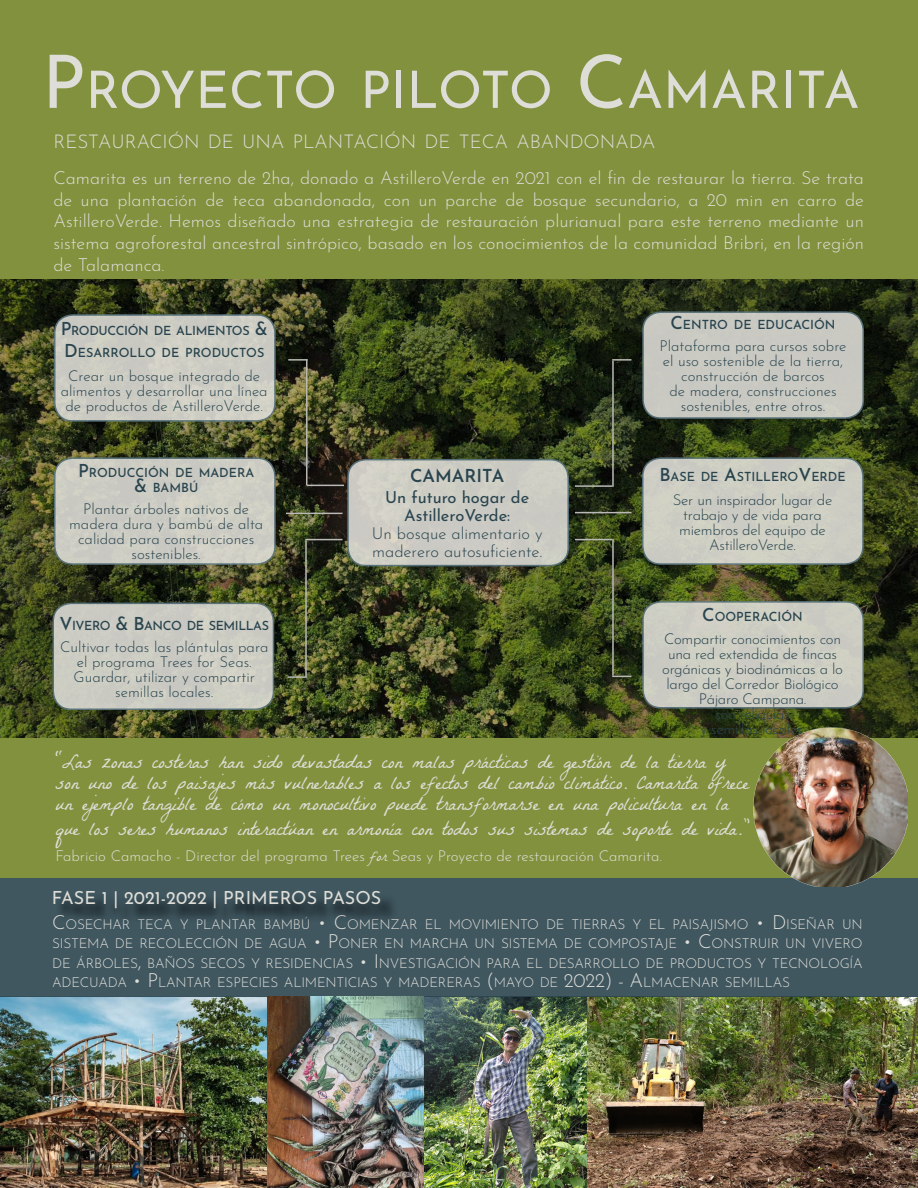
<style>
.page{position:relative;width:918px;height:1188px;background:#fff}
.page>*{position:absolute;margin:0;border:0;box-sizing:border-box;transform-origin:0 0}
.t1{font:51.45px "Josefin Sans";color:#deddd7}
.t2{font:19.5px/21px "La Belle Aurore";letter-spacing:-.01em;color:#deddd7}
.t3{font:300 18.9px "Josefin Sans";color:#deddd7}
.t4{font:300 18px/21.6px "Josefin Sans";color:#deddd7;text-align:justify}
.t5{font:18px "Josefin Sans";color:#deddd7}
.t6{font:600 18px "Josefin Sans";color:#29444e}
.t7{font:300 16.5px/18px "Josefin Sans";color:#29444e}
.t8{font:16.5px/18px "Josefin Sans";color:#29444e;text-align:center}
.t9{font:300 15px/15px "Josefin Sans";color:#29444e;text-align:center}
.t10{font:300 15px/15px "Josefin Sans";letter-spacing:-.02em;color:#29444e;text-align:center}
.t11{font:300 15px "Josefin Sans";color:#deddd7}
.t12{font:300 13.65px/19.5px "Josefin Sans";letter-spacing:-.015em;color:#deddd7;text-align:justify}
.t13{font:500 12.6px/15px "Josefin Sans";color:#29444e;text-align:center}
.t14{font:500 12.6px/21.6px "Josefin Sans";letter-spacing:-.03em;color:#29444e}
.t15{font:500 12.6px "Josefin Sans";letter-spacing:-.035em;color:#29444e}
.s1{font-size:73.5px}
.s2{font-size:18px}
.s3{font-family:"La Belle Aurore";font-weight:400}
.s4{font-size:19.5px}
</style>
<div class="page">
<div style="left:0;top:0;width:918px;height:279px;background:#81913d"></div>
<img style="left:0;top:279px;width:918px;height:460px">
<img style="left:0;top:997px;width:918px;height:191px">
<div style="left:0;top:867px;width:918px;height:130px;background:#405760"></div>
<div style="left:348px;top:460px;width:220px;height:106px;background:#cccbc3;border-radius:18px"></div>
<div style="left:347px;top:459px;width:222px;height:107px;border:2px solid #5c7783;border-radius:18px"></div>
<div style="left:643px;top:312px;width:220px;height:106px;background:#c9c9c2;border-radius:18px"></div>
<div style="left:642px;top:311px;width:222px;height:108px;border:2px solid #5c7783;border-radius:18px"></div>
<div style="left:643px;top:602px;width:220px;height:106px;background:#cdcdc3;border-radius:18px"></div>
<div style="left:642px;top:601px;width:222px;height:108px;border:2px solid #5c7783;border-radius:18px"></div>
<div style="left:55px;top:458px;width:220px;height:106px;background:#ccccc3;border-radius:18px"></div>
<div style="left:54px;top:457px;width:222px;height:108px;border:2px solid #5c7783;border-radius:18px"></div>
<div style="left:55px;top:315px;width:220px;height:106px;background:#cbcbc3;border-radius:18px"></div>
<div style="left:54px;top:314px;width:222px;height:108px;border:2px solid #5c7783;border-radius:18px"></div>
<div style="left:53px;top:603px;width:220px;height:106px;background:#ccccc3;border-radius:18px"></div>
<div style="left:52px;top:603px;width:222px;height:107px;border:2px solid #5c7783;border-radius:18px"></div>
<div style="left:643px;top:458px;width:220px;height:106px;background:#cdcec3;border-radius:18px"></div>
<div style="left:642px;top:457px;width:222px;height:108px;border:2px solid #5c7783;border-radius:18px"></div>
<hr style="left:575px;top:512px;width:57px;height:1px;background:#bab9b5">
<hr style="left:575px;top:485px;width:37px;height:2px;background:#bab9b5">
<hr style="left:612px;top:359px;width:20px;height:2px;background:#bab9b5">
<hr style="left:612px;top:361px;width:2px;height:126px;background:#bab9b5">
<hr style="left:575px;top:539px;width:37px;height:1px;background:#bab9b5">
<hr style="left:612px;top:539px;width:2px;height:137px;background:#bab9b5">
<svg style="left:612px;top:676px;width:20px;height:1px"></svg>
<hr style="left:286px;top:513px;width:57px;height:1px;background:#bab9b5">
<hr style="left:307px;top:485px;width:37px;height:1px;background:#bab9b5">
<hr style="left:305px;top:539px;width:38px;height:1px;background:#bab9b5">
<hr style="left:305px;top:540px;width:2px;height:137px;background:#bab9b5">
<hr style="left:306px;top:359px;width:2px;height:126px;background:#bab9b5">
<hr style="left:288px;top:359px;width:20px;height:2px;background:#bab9b5">
<svg style="left:288px;top:676px;width:19px;height:2px"></svg>
<div style="left:0;top:739px;width:918px;height:139px;background:#81913d"></div>
<svg style="left:60px;top:899px;width:333px;height:19px;fill:#33454c"></svg>
<img style="left:753px;top:727px;width:155px;height:160px">
<h1 class="t1" style="left:42px;top:51px;width:819px"><span class="s1">P</span> ROYECTO PILOTO <span class="s1">C</span>AMARITA</h1>
<p class="t3" style="left:53px;top:127px;width:604px">RESTAURACIÓN DE UNA PLANTACIÓN DE TECA ABANDONADA</p>
<p class="t4" style="left:53px;top:166px;width:812px">Camarita es un terreno de 2ha, donado a AstilleroVerde en 2021 con el fin de restaurar la tierra. Se trata de una plantación de teca abandonada, con un parche de bosque secundario, a 20 min en carro de AstilleroVerde. Hemos diseñado una estrategia de restauración plurianual para este terreno mediante un sistema agroforestal ancestral sintrópico, basado en los conocimientos de la comunidad Bribri, en la región de Talamanca.</p>
<p class="t14" style="left:61px;top:319px;width:209px"><span class="s2">P</span>RODUCCIÓN DE ALIMENTOS <span class="s2">&amp;<br>D</span> ESARROLLO DE PRODUCTOS</p>
<p class="t9" style="left:61px;top:367px;width:208px">Crear un bosque integrado de alimentos y desarrollar una línea de productos de AstilleroVerde.</p>
<p class="t13" style="left:78px;top:464px;width:177px"><span class="s2">P</span>RODUCCIÓN DE MADERA <span class="s2">&amp;</span> BAMBÚ</p>
<p class="t9" style="left:69px;top:500px;width:196px">Plantar árboles nativos de madera dura y bambú de alta calidad para construcciones sostenibles.</p>
<p class="t15" style="left:59px;top:616px;width:211px"><span class="s2">V</span>IVERO <span class="s2">&amp; B</span>ANCO DE SEMILLAS</p>
<p class="t9" style="left:60px;top:638px;width:210px">Cultivar todas las plántulas para el programa Trees for Seas.<br>Guardar, utilizar y compartir semillas locales.</p>
<p class="t6" style="left:410px;top:462px;width:96px">CAMARITA</p>
<p class="t8" style="left:385px;top:487px;width:146px">Un futuro hogar de<br>AstilleroVerde:</p>
<p class="t7" style="left:372px;top:523px;width:173px">Un bosque alimentario y maderero autosuficiente.</p>
<p class="t13" style="left:670px;top:316px;width:124px"><span class="s2">C</span>ENTRO DE EDUCAC</p>
<p class="t13" style="left:810px;top:316px;width:27px">IÓN</p>
<p class="t9" style="left:659px;top:338px;width:189px">Plataforma para cursos sobre el uso sostenible de la tierra, construcción de barcos<br>de madera, construcciones sostenibles, entre otros.</p>
<p class="t13" style="left:659px;top:468px;width:188px"><span class="s2">B</span>ASE DE <span class="s2">A</span>STILLERO<span class="s2">V</span>ERDE</p>
<p class="t10" style="left:673px;top:491px;width:161px">Ser un inspirador lugar de trabajo y de vida para miembros del equipo de<br>AstilleroVerde.</p>
<p class="t13" style="left:702px;top:608px;width:102px"><span class="s2">C</span>OOPERACIÓN</p>
<p class="t10" style="left:662px;top:630px;width:182px">Compartir conocimientos con una red extendida de fincas orgánicas y biodinámicas a lo largo del Corredor Biológico<br>Pájaro Campana.<br>son reliquias<br>y semillas locales.</p>
<p class="t2" style="left:55px;top:750px;width:695px">“Las zonas costeras han sido devastadas con malas prácticas de gestión de la tierra y son uno de los paisajes más vulnerables a los efectos del cambio climático. Camarita ofrece un ejemplo tangible de cómo un monocultivo puede transformarse en una policultura en la</p>
<h2 class="t2" style="left:55px;top:818px;width:697px">que los seres humanos interactúan en armonía con todos sus sistemas de soporte de vida.”</h2>
<p class="t11" style="left:55px;top:844px;width:608px">Fabricio Camacho - Director del programa Trees <span class="s3">for</span> Seas y Proyecto de restauración Camarita.</p>
<p class="t5" style="left:52px;top:885px;width:331px">FASE 1 | 2021-2022 | PRIMEROS PASOS</p>
<p class="t12" style="left:52px;top:913px;width:812px"><span class="s4">C</span>OSECHAR TECA Y PLANTAR BAMBÚ <span class="s4">• C</span>OMENZAR EL MOVIMIENTO DE TIERRAS Y EL PAISAJISMO <span class="s4">• D</span> ISEÑAR UN SISTEMA DE RECOLECCIÓN DE AGUA <span class="s4">• P</span>ONER EN MARCHA UN SISTEMA DE COMPOSTAJE <span class="s4">• C</span>ONSTRUIR UN VIVERO DE ÁRBOLES<span class="s4">,</span> BAÑOS SECOS Y RESIDENCIAS <span class="s4">• I</span> NVESTIGACIÓN PARA EL DESARROLLO DE PRODUCTOS Y TECNOLOGÍA ADECUADA <span class="s4">• P</span>LANTAR ESPECIES ALIMENTICIAS Y MADERERAS <span class="s4">(</span>MAYO DE <span class="s4">2022) - A</span>LMACENAR SEMILLAS</p>
</div>
